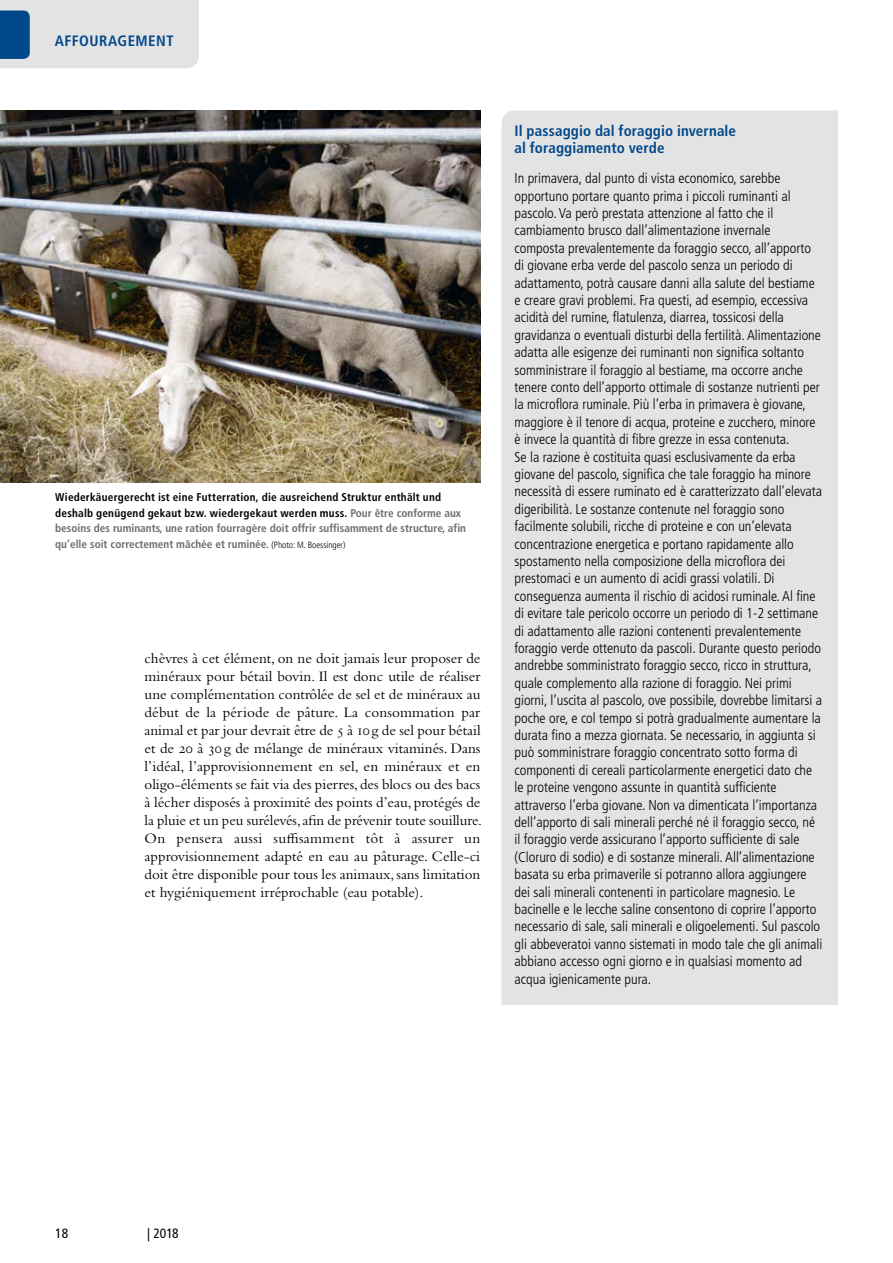
<style>
.page{position:relative;width:893px;height:1263px;background:#fff}
.page>*{position:absolute;margin:0;border:0;box-sizing:border-box;transform-origin:0 0}
.t1{font:15px/18px "Bembo Std";color:#000;text-align:justify}
.t2{font:700 condensed 15px/17.4px "Frutiger LT Std";letter-spacing:.01em;color:#00488a}
.t3{font:700 condensed 15px "Frutiger LT Std";letter-spacing:.03em;color:#00488a}
.t4{font:300 condensed 14.25px/17.4px "Frutiger LT Std";color:#000}
.t5{font:condensed 13.5px "Frutiger LT Std";letter-spacing:-.005em;color:#000}
.t6{font:700 condensed 11.25px/15.8px "Frutiger LT Std";color:#6e6e6e}
.s1{color:#000}
.s2{font-weight:300;font-size:9px;color:#000}
</style>
<div class="page">
<div style="left:502px;top:112px;width:336px;height:893px;background:#e3e3e3"></div>
<img style="left:0;top:111px;width:480px;height:372px">
<svg style="left:0;top:0;width:199px;height:68px"></svg>
<p class="t3" style="left:55px;top:32px;width:120px">AFFOURAGEMENT</p>
<p class="t6" style="left:55px;top:489px;width:412px"><span class="s1">Wiederkäuergerecht ist eine Futterration, die ausreichend Struktur enthält und deshalb genügend gekaut bzw. wiedergekaut werden muss.</span> Pour être conforme aux besoins des ruminants, une ration fourragère doit offrir suffisamment de structure, afin qu’elle soit correctement mâchée et ruminée. <span class="s2">(Photo: M. Boessinger)</span></p>
<p class="t1" style="left:145px;top:649px;width:339px">chèvres à cet élément, on ne doit jamais leur proposer de minéraux pour bétail bovin. Il est donc utile de réaliser une complémentation contrôlée de sel et de minéraux au début de la période de pâture. La consommation par animal et par jour devrait être de 5 à 10g de sel pour bétail et de 20 à 30 g de mélange de minéraux vitaminés. Dans l’idéal, l’approvisionnement en sel, en minéraux et en oligo-éléments se fait via des pierres, des blocs ou des bacs à lécher disposés à proximité des points d’eau, protégés de la pluie et un peu surélevés, afin de prévenir toute souillure.<br>On pensera aussi suffisamment tôt à assurer un approvisionnement adapté en eau au pâturage. Celle-ci doit être disponible pour tous les animaux, sans limitation et hygiéniquement irréprochable (eau potable).</p>
<p class="t2" style="left:514px;top:122px;width:223px">Il passaggio dal foraggio invernale al foraggiamento verde</p>
<p class="t4" style="left:514px;top:170px;width:309px">In primavera, dal punto di vista economico, sarebbe opportuno portare quanto prima i piccoli ruminanti al pascolo. Va però prestata attenzione al fatto che il cambiamento brusco dall’alimentazione invernale composta prevalentemente da foraggio secco, all’apporto di giovane erba verde del pascolo senza un periodo di adattamento, potrà causare danni alla salute del bestiame e creare gravi problemi. Fra questi, ad esempio, eccessiva acidità del rumine, flatulenza, diarrea, tossicosi della gravidanza o eventuali disturbi della fertilità. Alimentazione adatta alle esigenze dei ruminanti non significa soltanto somministrare il foraggio al bestiame, ma occorre anche tenere conto dell’apporto ottimale di sostanze nutrienti per la microflora ruminale. Più l’erba in primavera è giovane, maggiore è il tenore di acqua, proteine e zucchero, minore è invece la quantità di fibre grezze in essa contenuta.<br>Se la razione è costituita quasi esclusivamente da erba giovane del pascolo, significa che tale foraggio ha minore necessità di essere ruminato ed è caratterizzato dall’elevata digeribilità. Le sostanze contenute nel foraggio sono facilmente solubili, ricche di proteine e con un’elevata concentrazione energetica e portano rapidamente allo spostamento nella composizione della microflora dei prestomaci e un aumento di acidi grassi volatili. Di conseguenza aumenta il rischio di acidosi ruminale. Al fine di evitare tale pericolo occorre un periodo di 1-2 settimane di adattamento alle razioni contenenti prevalentemente foraggio verde ottenuto da pascoli. Durante questo periodo andrebbe somministrato foraggio secco, ricco in struttura, quale complemento alla razione di foraggio. Nei primi giorni, l’uscita al pascolo, ove possibile, dovrebbe limitarsi a poche ore, e col tempo si potrà gradualmente aumentare la durata fino a mezza giornata. Se necessario, in aggiunta si può somministrare foraggio concentrato sotto forma di componenti di cereali particolarmente energetici dato che le proteine vengono assunte in quantità sufficiente attraverso l’erba giovane. Non va dimenticata l’importanza dell’apporto di sali minerali perché né il foraggio secco, né il foraggio verde assicurano l’apporto sufficiente di sale (Cloruro di sodio) e di sostanze minerali. All’alimentazione basata su erba primaverile si potranno allora aggiungere dei sali minerali contenenti in particolare magnesio. Le bacinelle e le lecche saline consentono di coprire l’apporto necessario di sale, sali minerali e oligoelementi. Sul pascolo gli abbeveratoi vanno sistemati in modo tale che gli animali abbiano accesso ogni giorno e in qualsiasi momento ad acqua igienicamente pura.</p>
<p class="t5" style="left:55px;top:1225px;width:14px">18</p>
<p class="t5" style="left:147px;top:1225px;width:33px">| 2018</p>
</div>
